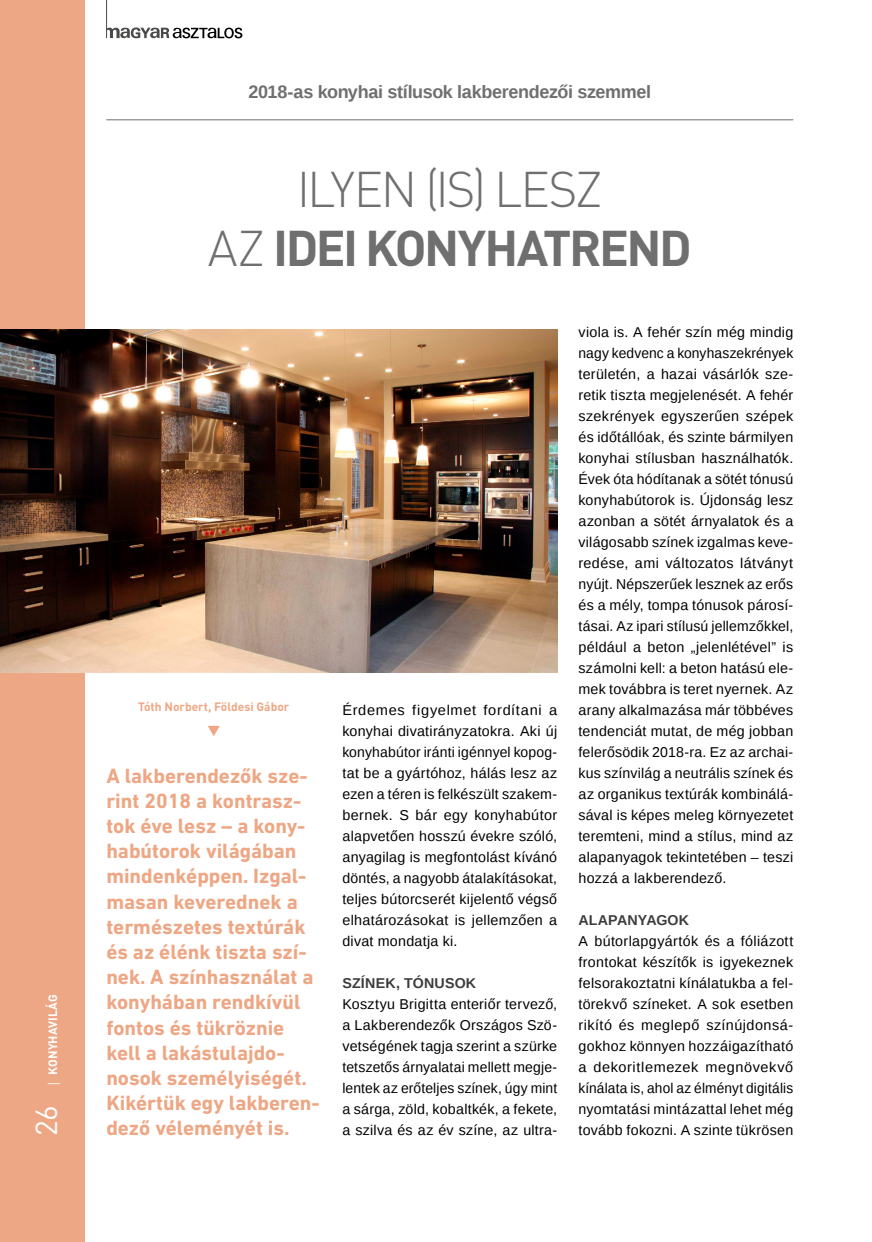
<style>
.page{position:relative;width:872px;height:1242px;background:#fff}
.page>*{position:absolute;margin:0;border:0;box-sizing:border-box;transform-origin:0 0}
.t1{font:300 49.5px/59.4px "DIN Pro";letter-spacing:-.05em;color:#706f6f;text-align:center}
.t2{font:30px "DIN Pro";color:#fff}
.t3{font:700 21px/25.2px "DIN Next LT Pro";color:#eda785}
.t4{font:700 18px "Liberation Sans";letter-spacing:-.02em;color:#706f6f}
.t5{font:14.25px/21px "Liberation Sans";letter-spacing:.02em;color:#000;text-align:justify}
.t6{font:700 14.25px "Liberation Sans";letter-spacing:.01em;color:#3c3c3b}
.t7{font:700 12px "DIN Pro";color:#eda785}
.t8{font:700 12px "DIN Pro";letter-spacing:.01em;color:#fff}
.s1{font-family:"Open Sans";font-weight:400}
.s2{font-weight:700}
</style>
<div class="page">
<div style="left:0;top:0;width:85px;height:1242px;background:#eda785"></div>
<svg style="left:107px;top:27px;width:135px;height:11px"></svg>
<hr style="left:106px;top:0;width:1px;height:38px;background:#4a4a49">
<hr style="left:106px;top:119px;width:687px;height:1px;background:#706f6f">
<svg style="left:208px;top:726px;width:12px;height:10px"></svg>
<img style="left:0;top:329px;width:557px;height:344px">
<p class="t8" style="left:45px;top:1087px;width:94px;rotate:-90deg"><span class="s1">|</span> KONYHAVILÁG</p>
<h2 class="t2" style="left:26px;top:1136px;width:33px;rotate:-90deg">26</h2>
<p class="t4" style="left:248px;top:80px;width:404px">2018-as konyhai stílusok lakberendezői szemmel</p>
<h1 class="t1" style="left:208px;top:157px;width:485px">ILYEN (IS) LESZ<br>AZ <span class="s2">IDEI KONYHATREND</span></h1>
<p class="t7" style="left:138px;top:698px;width:153px">Tóth Norbert, Földesi Gábor</p>
<p class="t3" style="left:106px;top:762px;width:215px">A lakberendezők sze&shy;rint 2018 a kontrasz&shy;tok éve lesz – a kony&shy;habútorok világában mindenképpen. Izgal&shy;masan keverednek a természetes textúrák és az élénk tiszta szí&shy;nek. A színhasználat a konyhában rendkívül fontos és tükröznie kell a lakástulajdo&shy;nosok személyiségét.<br>Kikértük egy lakberen&shy;dező véleményét is.</p>
<p class="t5" style="left:342px;top:700px;width:216px">Érdemes figyelmet fordítani a konyhai divatirányzatokra. Aki új konyhabútor iránti igénnyel kopog&shy;tat be a gyártóhoz, hálás lesz az ezen a téren is felkészült szakem&shy;bernek. S bár egy konyhabútor alapvetően hosszú évekre szóló, anyagilag is megfontolást kívánó döntés, a nagyobb átalakításokat, teljes bútorcserét kijelentő végső elhatározásokat is jellemzően a divat mondatja ki.</p>
<p class="t6" style="left:342px;top:973px;width:135px">SZÍNEK, TÓNUSOK</p>
<p class="t5" style="left:342px;top:994px;width:216px">Kosztyu Brigitta enteriőr tervező, a Lakberendezők Országos Szö&shy;vetségének tagja szerint a szürke tetszetős árnyalatai mellett megje&shy;lentek az erőteljes színek, úgy mint a sárga, zöld, kobaltkék, a fekete, a szilva és az év színe, az ultra-</p>
<p class="t5" style="left:578px;top:322px;width:216px">viola is. A fehér szín még mindig nagy kedvenc a konyhaszekrények területén, a hazai vásárlók sze&shy;retik tiszta megjelenését. A fehér szekrények egyszerűen szépek és időtállóak, és szinte bármilyen konyhai stílusban használhatók.<br>Évek óta hódítanak a sötét tónusú konyhabútorok is. Újdonság lesz azonban a sötét árnyalatok és a világosabb színek izgalmas keve&shy;redése, ami változatos látványt nyújt. Népszerűek lesznek az erős és a mély, tompa tónusok párosí&shy;tásai. Az ipari stílusú jellemzőkkel, például a beton „jelenlétével” is számolni kell: a beton hatású ele&shy;mek továbbra is teret nyernek. Az arany alkalmazása már többéves tendenciát mutat, de még jobban felerősödik 2018-ra. Ez az archai&shy;kus színvilág a neutrális színek és az organikus textúrák kombinálá&shy;sával is képes meleg környezetet teremteni, mind a stílus, mind az alapanyagok tekintetében – teszi hozzá a lakberendező.</p>
<p class="t6" style="left:578px;top:910px;width:112px">ALAPANYAGOK</p>
<p class="t5" style="left:578px;top:931px;width:216px">A bútorlapgyártók és a fóliázott frontokat készítők is igyekeznek felsorakoztatni kínálatukba a fel&shy;törekvő színeket. A sok esetben rikító és meglepő színújdonsá&shy;gokhoz könnyen hozzáigazítható a dekoritlemezek megnövekvő kínálata is, ahol az élményt digitális nyomtatási mintázattal lehet még tovább fokozni. A szinte tükrösen</p>
</div>
